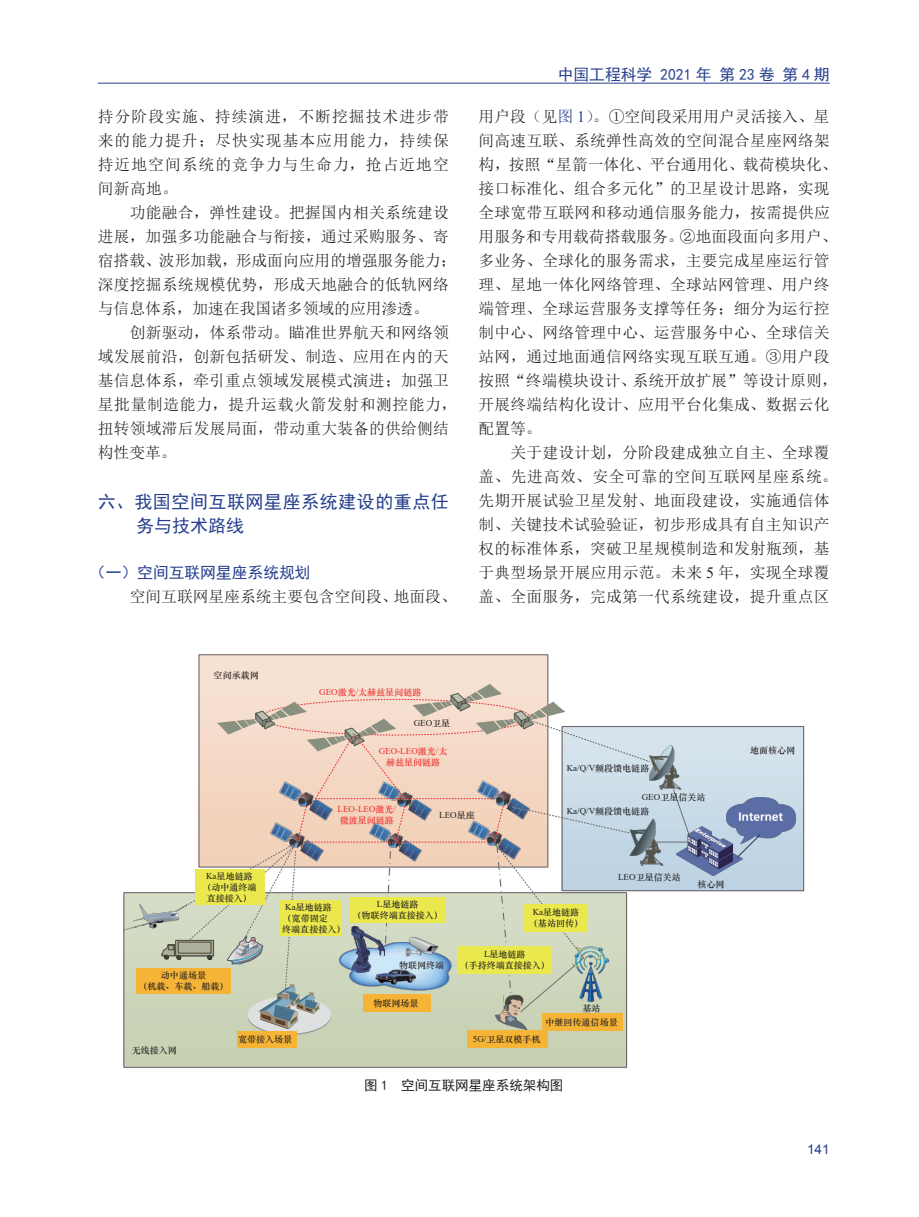
<style>
.page{position:relative;width:919px;height:1217px;background:#fff}
.page>*{position:absolute;margin:0;border:0;box-sizing:border-box;transform-origin:0 0}
.t1{font:18px/24px "Sim Hei";letter-spacing:.03em;color:#253f8e}
.t2{font:15.75px/24px "Sim Sun";letter-spacing:.015em;color:#231f20}
.t3{font:15.75px "Sim Hei";color:#253f8e}
.t4{font:13.5px "Sim Hei";color:#231f20}
.t5{font:13.5px "Arial";color:#253f8e}
.t6{font:9px/10.8px "ST Zhongsong";color:#231f20;text-align:center}
.t7{font:9px "Times New Roman";color:#231f20}
.t8{font:9px "ST Zhongsong";color:#ee2a29}
.t9{font:9px "Times New Roman";color:#ee2a29}
.s1{font-family:"Times New Roman"}
.s2{font-family:"ST Zhongsong"}
.s3{color:#253f8e}
.s4{font-family:"Times New Roman";color:#253f8e}
</style>
<div class="page">
<hr style="left:98px;top:83px;width:731px;height:1px;background:#253f8e">
<svg style="left:123px;top:892px;width:501px;height:174px;background:#c8d0b3"></svg>
<div style="left:561px;top:726px;width:242px;height:164px;background:linear-gradient(to bottom,#d8e5ed,#bad1e2)"></div>
<div style="left:199px;top:654px;width:348px;height:212px;background:#f6e1d2"></div>
<img style="left:692px;top:826px;width:50px;height:49px">
<img style="left:726px;top:797px;width:69px;height:46px">
<svg style="left:738px;top:835px;width:22px;height:23px"></svg>
<svg style="left:737px;top:834px;width:23px;height:23px"></svg>
<div style="left:136px;top:968px;width:95px;height:25px;background:#f5b436"></div>
<div style="left:467px;top:1029px;width:80px;height:18px;background:#f5b436"></div>
<div style="left:237px;top:1030px;width:59px;height:17px;background:#f5b436"></div>
<svg style="left:161px;top:683px;width:531px;height:351px"></svg>
<img style="left:402px;top:930px;width:39px;height:28px">
<img style="left:124px;top:904px;width:63px;height:26px">
<p class="t2" style="left:98px;top:104px;width:352px;text-align:justify">持分阶段实施、持续演进，不断挖掘技术进步带来的能力提升；尽快实现基本应用能力，持续保持近地空间系统的竞争力与生命力，抢占近地空间新高地。</p>
<p class="t2" style="left:98px;top:200px;width:360px;text-indent:32px">功能融合，弹性建设。把握国内相关系统建设进展，加强多功能融合与衔接，通过采购服务、寄宿搭载、波形加载，形成面向应用的增强服务能力；深度挖掘系统规模优势，形成天地融合的低轨网络与信息体系，加速在我国诸多领域的应用渗透。</p>
<p class="t2" style="left:98px;top:320px;width:360px;text-indent:32px">创新驱动，体系带动。瞄准世界航天和网络领域发展前沿，创新包括研发、制造、应用在内的天基信息体系，牵引重点领域发展模式演进；加强卫星批量制造能力，提升运载火箭发射和测控能力，扭转领域滞后发展局面，带动重大装备的供给侧结构性变革。</p>
<p class="t1" style="left:136px;top:490px;width:314px;text-indent:-38px">六、我国空间互联网星座系统建设的重点任务与技术路线</p>
<p class="t3" style="left:90px;top:564px;width:222px">（一）空间互联网星座系统规划</p>
<p class="t2" style="left:130px;top:584px;width:328px">空间互联网星座系统主要包含空间段、地面段、</p>
<p class="t6" style="left:214px;top:669px;width:47px">空间承载网</p>
<p class="t8" style="left:319px;top:685px;width:104px"><span class="s1">GEO</span>激光<span class="s1">/</span>太赫兹星间链路</p>
<p class="t7" style="left:413px;top:716px;width:38px">GEO<span class="s2">卫星</span></p>
<p class="t3" style="left:557px;top:66px;width:273px">中国工程科学 2021 年 第 23 卷 第 4 期</p>
<p class="t2" style="left:478px;top:104px;width:360px">用户段（见<span class="s3">图</span> <span class="s4">1</span>）。①空间段采用用户灵活接入、星间高速互联、系统弹性高效的空间混合星座网络架构，按照“星箭一体化、平台通用化、载荷模块化、接口标准化、组合多元化”的卫星设计思路，实现全球宽带互联网和移动通信服务能力，按需提供应用服务和专用载荷搭载服务。②地面段面向多用户、多业务、全球化的服务需求，主要完成星座运行管理、星地一体化网络管理、全球站网管理、用户终端管理、全球运营服务支撑等任务；细分为运行控制中心、网络管理中心、运营服务中心、全球信关站网，通过地面通信网络实现互联互通。③用户段按照“终端模块设计、系统开放扩展”等设计原则，开展终端结构化设计、应用平台化集成、数据云化配置等。</p>
<p class="t2" style="left:478px;top:440px;width:360px;text-indent:32px">关于建设计划，分阶段建成独立自主、全球覆盖、先进高效、安全可靠的空间互联网星座系统。先期开展试验卫星发射、地面段建设，实施通信体制、关键技术试验验证，初步形成具有自主知识产权的标准体系，突破卫星规模制造和发射瓶颈，基于典型场景开展应用示范。未来 <span class="s1">5</span> 年，实现全球覆盖、全面服务，完成第一代系统建设，提升重点区</p>
<p class="t6" style="left:202px;top:870px;width:56px"><span class="s1">Ka</span>星地链路（动中通终端直接接入）</p>
<p class="t6" style="left:138px;top:969px;width:92px">动中通场景<br>（机载、车载、船载）</p>
<p class="t9" style="left:379px;top:744px;width:70px">GEO-LEO<span class="s2">激光</span>/<span class="s2">太</span></p>
<p class="t8" style="left:386px;top:756px;width:56px">赫兹星间链路</p>
<p class="t9" style="left:337px;top:802px;width:60px">LEO-LEO<span class="s2">激光</span>/</p>
<p class="t8" style="left:340px;top:813px;width:56px">微波星间链路</p>
<p class="t7" style="left:439px;top:808px;width:37px">LEO<span class="s2">星座</span></p>
<p class="t7" style="left:566px;top:761px;width:84px">Ka/Q/V<span class="s2">频段馈电链路</span></p>
<p class="t7" style="left:566px;top:804px;width:84px">Ka/Q/V<span class="s2">频段馈电链路</span></p>
<p class="t6" style="left:641px;top:791px;width:65px"><span class="s1">GEO</span>卫星信关站</p>
<p class="t6" style="left:618px;top:871px;width:64px"><span class="s1">LEO</span>卫星信关站</p>
<p class="t6" style="left:697px;top:878px;width:29px">核心网</p>
<p class="t6" style="left:282px;top:901px;width:65px;text-align:left;text-indent:3px"><span class="s1">Ka</span>星地链路<br>（宽带固定<br>终端直接接入）</p>
<p class="t6" style="left:352px;top:898px;width:92px"><span class="s1">L</span>星地链路<br>（物联终端直接接入）</p>
<p class="t6" style="left:399px;top:959px;width:47px">物联网终端</p>
<p class="t6" style="left:373px;top:997px;width:47px">物联网场景</p>
<p class="t6" style="left:529px;top:906px;width:56px"><span class="s1">Ka</span>星地链路（基站回传）</p>
<p class="t6" style="left:459px;top:948px;width:92px"><span class="s1">L</span>星地链路<br>（手持终端直接接入）</p>
<p class="t6" style="left:582px;top:1001px;width:20px">基站</p>
<p class="t6" style="left:545px;top:1016px;width:74px">中继回传通信场景</p>
<p class="t6" style="left:132px;top:1044px;width:47px">无线接入网</p>
<p class="t6" style="left:238px;top:1033px;width:56px">宽带接入场景</p>
<p class="t6" style="left:473px;top:1033px;width:69px"><span class="s1">5G/</span>卫星双模手机</p>
<p class="t4" style="left:364px;top:1078px;width:201px">图 1 空间互联网星座系统架构图</p>
<p class="t6" style="left:750px;top:744px;width:47px">地面核心网</p>
<p class="t5" style="left:807px;top:1140px;width:24px">141</p>
</div>
